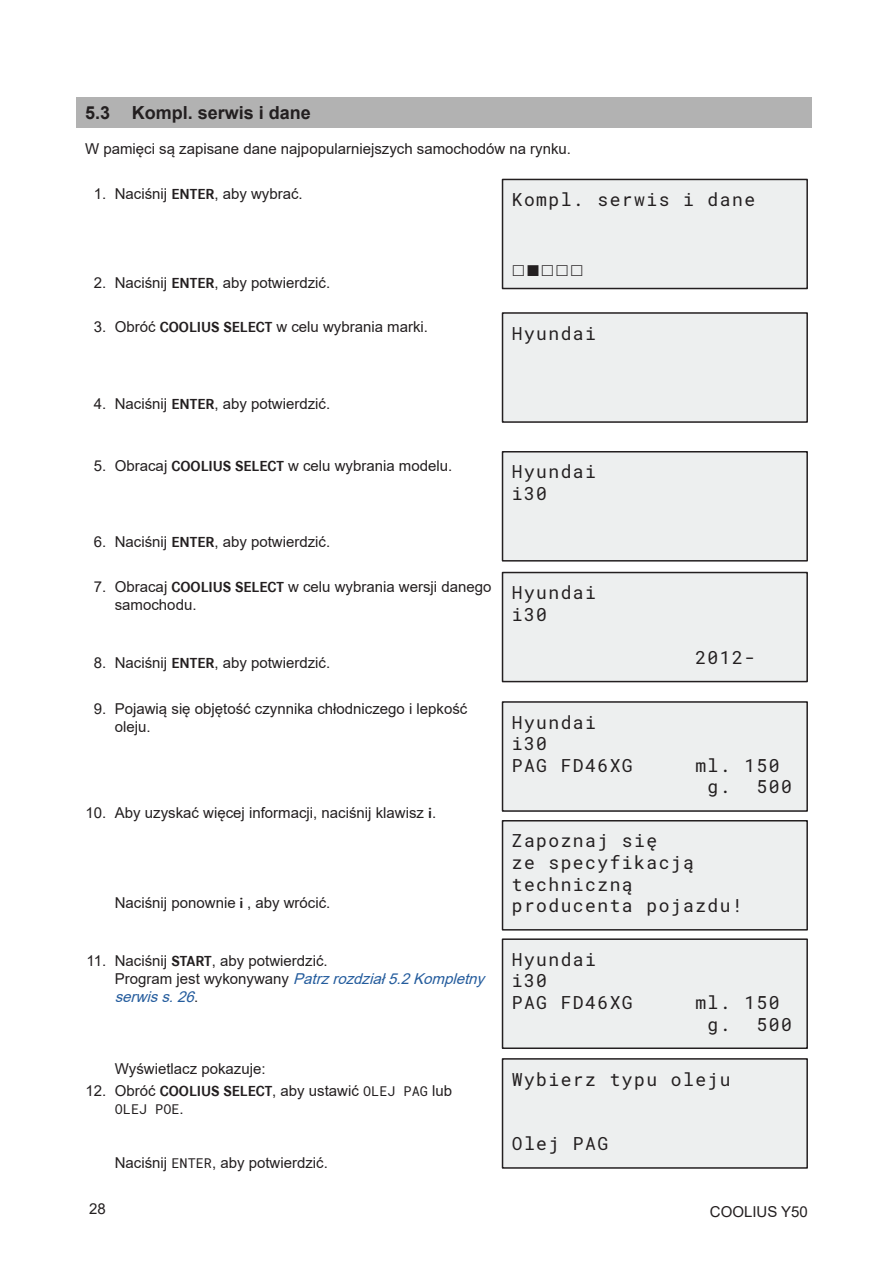
<style>
.page{position:relative;width:893px;height:1263px;background:#fff}
.page>*{position:absolute;margin:0;border:0;box-sizing:border-box;transform-origin:0 0}
.t1{font:18px/21.6px "Roboto Mono";letter-spacing:.08em;color:#231f20}
.t2{font:700 18px "Arial";color:#231f20}
.t3{font:15px/18px "Arial";color:#231f20}
.t4{font:13.5px "Roboto Mono";color:#231f20}
.s1{font-family:"Corporate S";font-weight:700}
.s2{font-style:italic;color:#245c9d}
.s3{font-family:"Roboto Mono";font-size:13.5px}
.s4{font-family:"Arial";font-size:15px}
</style>
<div class="page">
<div style="left:77px;top:98px;width:735px;height:30px;background:#b2b2b2"></div>
<div style="left:502px;top:179px;width:305px;height:109px;background:#edefef"></div>
<div style="left:502px;top:179px;width:306px;height:110px;border:2px solid #231f20"></div>
<div style="left:502px;top:313px;width:305px;height:109px;background:#edefef"></div>
<div style="left:502px;top:312px;width:306px;height:111px;border:2px solid #231f20"></div>
<div style="left:502px;top:452px;width:305px;height:109px;background:#edefef"></div>
<div style="left:502px;top:451px;width:306px;height:111px;border:2px solid #231f20"></div>
<div style="left:502px;top:572px;width:305px;height:110px;background:#edefef"></div>
<div style="left:502px;top:572px;width:306px;height:110px;border:2px solid #231f20"></div>
<div style="left:502px;top:702px;width:305px;height:109px;background:#edefef"></div>
<div style="left:502px;top:701px;width:306px;height:111px;border:2px solid #231f20"></div>
<div style="left:502px;top:821px;width:305px;height:109px;background:#edefef"></div>
<div style="left:502px;top:820px;width:306px;height:110px;border:2px solid #231f20"></div>
<div style="left:502px;top:939px;width:305px;height:109px;background:#edefef"></div>
<div style="left:502px;top:938px;width:306px;height:111px;border:2px solid #231f20"></div>
<div style="left:502px;top:1059px;width:305px;height:109px;background:#edefef"></div>
<div style="left:502px;top:1058px;width:306px;height:111px;border:2px solid #231f20"></div>
<p class="t2" style="left:85px;top:100px;width:227px">5.3 Kompl. serwis i dane</p>
<p class="t3" style="left:85px;top:140px;width:488px">W pamięci są zapisane dane najpopularniejszych samochodów na rynku.</p>
<p class="t3" style="left:94px;top:185px;width:210px">1. Naciśnij <span class="s1">ENTER</span>, aby wybrać.</p>
<p class="t1" style="left:512px;top:188px;width:245px">Kompl. serwis i dane</p>
<p class="t3" style="left:94px;top:274px;width:238px">2. Naciśnij <span class="s1">ENTER</span>, aby potwierdzić.</p>
<p class="t3" style="left:94px;top:318px;width:336px">3. Obróć <span class="s1">COOLIUS SELECT</span> w celu wybrania marki.</p>
<p class="t1" style="left:512px;top:322px;width:86px">Hyundai</p>
<p class="t3" style="left:94px;top:394px;width:238px">4. Naciśnij <span class="s1">ENTER</span>, aby potwierdzić.</p>
<p class="t3" style="left:94px;top:457px;width:360px">5. Obracaj <span class="s1">COOLIUS SELECT</span> w celu wybrania modelu.</p>
<p class="t3" style="left:94px;top:533px;width:238px">6. Naciśnij <span class="s1">ENTER</span>, aby potwierdzić.</p>
<p class="t3" style="left:115px;top:578px;width:378px;text-indent:-21px">7. Obracaj <span class="s1">COOLIUS SELECT</span> w celu wybrania wersji danego samochodu.</p>
<p class="t3" style="left:94px;top:654px;width:238px">8. Naciśnij <span class="s1">ENTER</span>, aby potwierdzić.</p>
<p class="t3" style="left:115px;top:699px;width:354px;text-indent:-21px">9. Pojawią się objętość czynnika chłodniczego i lepkość oleju.</p>
<p class="t3" style="left:85px;top:803px;width:352px">10. Aby uzyskać więcej informacji, naciśnij klawisz <span class="s1">i</span>.</p>
<p class="t3" style="left:115px;top:893px;width:217px">Naciśnij ponownie <span class="s1">i</span> , aby wrócić.</p>
<p class="t3" style="left:115px;top:952px;width:376px;text-indent:-28px">11. Naciśnij <span class="s1">START</span>, aby potwierdzić.<br>Program jest wykonywany <span class="s2">Patrzrozdział5.2Kompletny serwis s. 26</span>.</p>
<p class="t3" style="left:115px;top:1060px;width:152px">Wyświetlacz pokazuje:</p>
<p class="t3" style="left:85px;top:1082px;width:368px">12. Obróć <span class="s1">COOLIUS SELECT</span>, aby ustawić <span class="s3">OLEJ PAG</span> lub</p>
<p class="t4" style="left:115px;top:1100px;width:70px">OLEJ POE<span class="s4">.</span></p>
<p class="t3" style="left:115px;top:1154px;width:215px">Naciśnij <span class="s3">ENTER</span>, aby potwierdzić.</p>
<p class="t1" style="left:512px;top:460px;width:86px">Hyundai i30</p>
<p class="t1" style="left:512px;top:581px;width:86px">Hyundai i30</p>
<p class="t1" style="left:695px;top:646px;width:61px">2012-</p>
<p class="t1" style="left:512px;top:711px;width:122px">Hyundai i30<br>PAG FD46XG</p>
<p class="t1" style="left:708px;top:754px;width:86px;text-indent:-12px">ml. 150 g. 500</p>
<p class="t1" style="left:512px;top:829px;width:233px">Zapoznaj się<br>ze specyfikacją techniczną producenta pojazdu!</p>
<p class="t1" style="left:512px;top:948px;width:122px">Hyundai i30<br>PAG FD46XG</p>
<p class="t1" style="left:708px;top:991px;width:86px;text-indent:-12px">ml. 150 g. 500</p>
<p class="t1" style="left:512px;top:1068px;width:220px">Wybierz typu oleju</p>
<p class="t1" style="left:512px;top:1132px;width:98px">Olej PAG</p>
<p class="t3" style="left:89px;top:1200px;width:18px">28</p>
<p class="t3" style="left:710px;top:1202px;width:100px">COOLIUS Y50</p>
</div>
